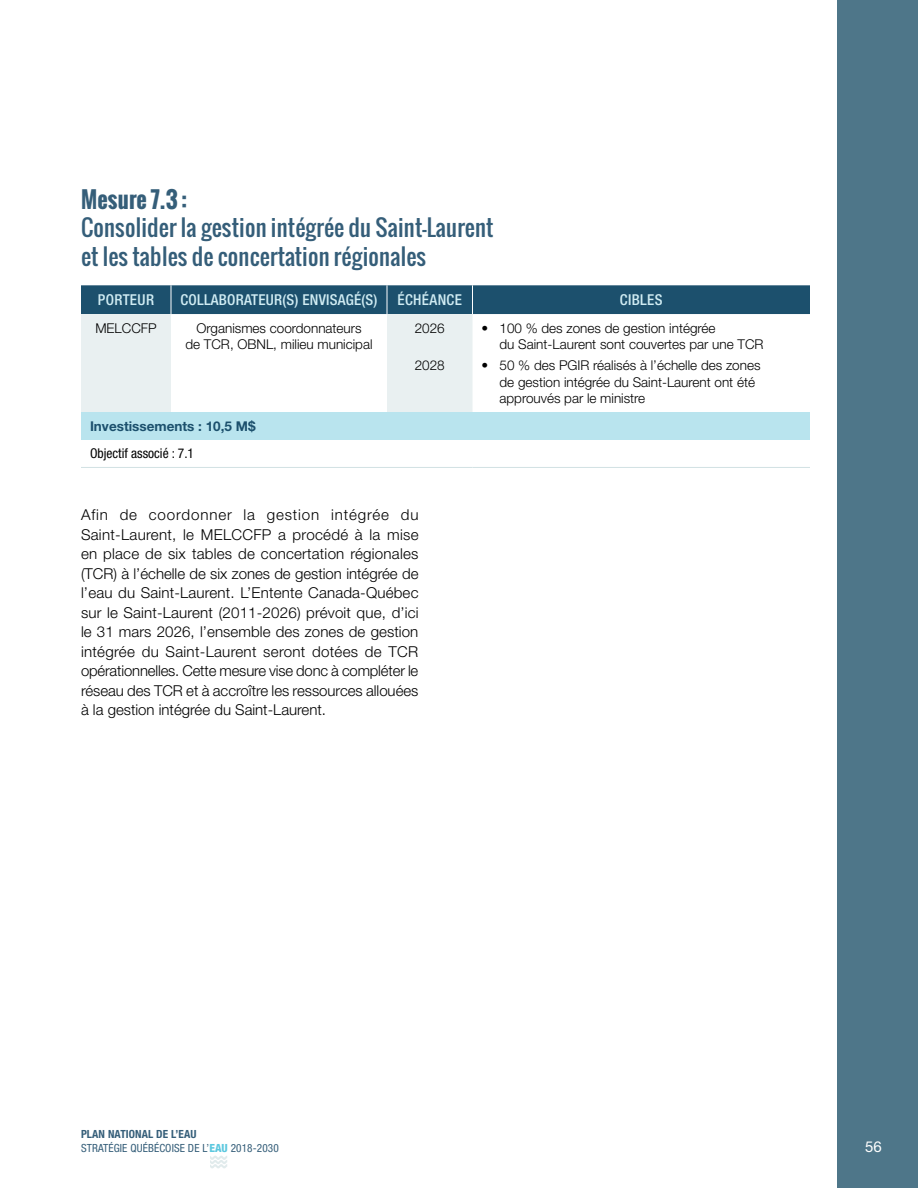
<style>
.page{position:relative;width:918px;height:1188px;background:#fff}
.page>*{position:absolute;margin:0;border:0;box-sizing:border-box;transform-origin:0 0}
.t1{font:22.5px/28.5px "Oswald";letter-spacing:.01em;color:#355e79}
.t2{font:300 15px/19.5px "Helvetica Neue LT Std";color:#000;text-align:justify}
.TH{font:500 condensed 15px "Helvetica Neue LT Std";letter-spacing:.015em;color:#d0ecf3}
.t3{font:15px "Helvetica Neue LT Std";color:#fff}
.TD{font:300 13.5px/16.5px "Helvetica Neue LT Std";color:#000}
.TD-2{font:700 13.5px "Helvetica Neue LT Std";color:#1c506d}
.TD-3{font:condensed 13.5px "Helvetica Neue LT Std";color:#000}
.t4{font:condensed 11.25px/13.5px "Helvetica Neue LT Std";letter-spacing:.01em;color:#355e79}
.s1{font-weight:700}
.s2{font-weight:800;color:#5cc8df}
</style>
<div class="page">
<div style="left:837px;top:0;width:81px;height:1188px;background:#4e7689"></div>
<svg style="left:210px;top:1156px;width:17px;height:12px"></svg>
<div style="left:81px;top:412px;width:729px;height:28px;background:#b9e4ee"></div>
<hr style="left:81px;top:467px;width:90px;height:1px;background:#d2e1e3">
<hr style="left:171px;top:467px;width:216px;height:1px;background:#d2e1e3">
<hr style="left:387px;top:467px;width:85px;height:1px;background:#d2e1e3">
<hr style="left:472px;top:467px;width:338px;height:1px;background:#d2e1e3">
<svg style="left:81px;top:285px;width:729px;height:127px"></svg>
<h4 class="t1" style="left:81px;top:185px;width:414px"><span class="s1">Mesure 7.3 :<br></span>Consolider la gestion intégrée du Saint-Laurent et les tables de concertation régionales</h4>
<p class="TH" style="left:98px;top:291px;width:58px">PORTEUR</p>
<p class="TH" style="left:181px;top:291px;width:198px">COLLABORATEUR(S) ENVISAGÉ(S)</p>
<p class="TH" style="left:397px;top:291px;width:66px">ÉCHÉANCE</p>
<p class="TH" style="left:620px;top:291px;width:44px">CIBLES</p>
<p class="TD" style="left:95px;top:319px;width:63px">MELCCFP</p>
<p class="TD" style="left:185px;top:319px;width:189px;text-align:center">Organismes coordonnateurs<br>de TCR, OBNL, milieu municipal</p>
<p class="TD" style="left:415px;top:319px;width:32px">2026</p>
<p class="TD" style="left:415px;top:357px;width:32px">2028</p>
<p class="TD" style="left:500px;top:319px;width:266px;text-indent:-18px">• 100 % des zones de gestion intégrée<br>du Saint-Laurent sont couvertes par une TCR</p>
<p class="TD" style="left:500px;top:357px;width:263px;text-indent:-18px">• 50 % des PGIR réalisés à l’échelle des zones de gestion intégrée du Saint-Laurent ont été approuvés par le ministre</p>
<p class="TD-2" style="left:90px;top:418px;width:167px">Investissements : 10,5 M$</p>
<p class="TD-3" style="left:90px;top:446px;width:106px">Objectif associé : 7.1</p>
<p class="t2" style="left:81px;top:505px;width:339px">Afin de coordonner la gestion intégrée du Saint‑Laurent, le MELCCFP a procédé à la mise en place de six tables de concertation régionales (TCR) à l’échelle de six zones de gestion intégrée de l’eau du Saint-Laurent. L’Entente Canada-Québec sur le Saint-Laurent (2011‑2026) prévoit que, d’ici le 31 mars 2026, l’ensemble des zones de gestion intégrée du Saint‑Laurent seront dotées de TCR opérationnelles. Cette mesure vise donc à compléter le réseau des TCR et à accroître les ressources allouées à la gestion intégrée du Saint-Laurent.</p>
<p class="t4" style="left:81px;top:1128px;width:199px"><span class="s1">PLAN NATIONAL DE L’EAU<br></span>STRATÉGIE QUÉBÉCOISE DE L’<span class="s2">EAU</span> 2018-2030</p>
<p class="t3" style="left:865px;top:1138px;width:18px">56</p>
</div>
